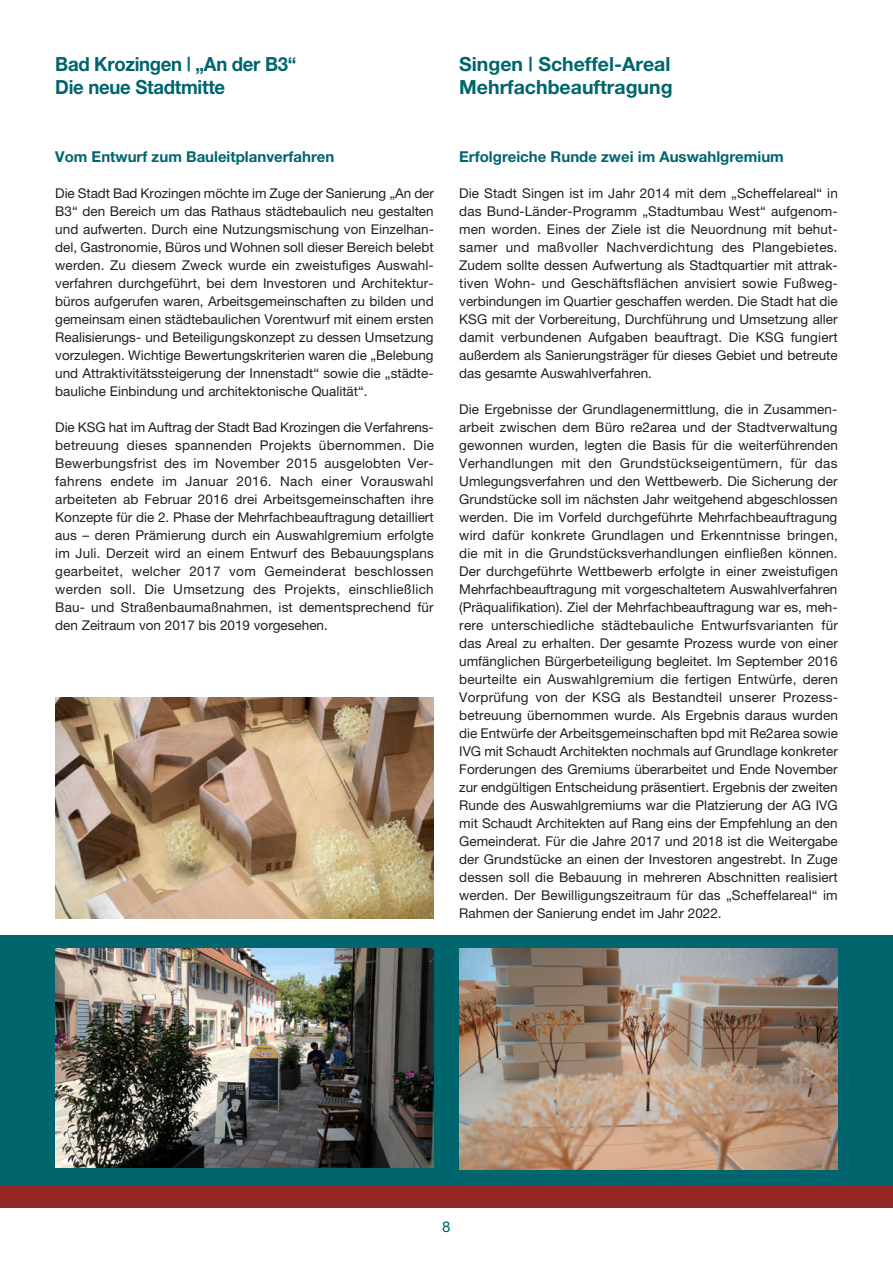
<style>
.page{position:relative;width:893px;height:1263px;background:#fff}
.page>*{position:absolute;margin:0;border:0;box-sizing:border-box;transform-origin:0 0}
.t1{font:700 19.5px/23.4px "Helvetica Neue";color:#01656d}
.t2{font:700 19.5px/23.4px "Helvetica Neue";color:#01656d;scale:.95 1}
.t3{font:700 15px "Helvetica Neue";color:#01656d}
.t4{font:15px "Helvetica Neue";color:#01656d}
.t5{font:13.5px/18px "Helvetica Neue";color:#231f20;text-align:justify}
</style>
<div class="page">
<div style="left:0;top:935px;width:893px;height:253px;background:#01656d"></div>
<div style="left:0;top:1186px;width:893px;height:22px;background:#942723"></div>
<img style="left:55px;top:948px;width:379px;height:220px">
<img style="left:459px;top:948px;width:379px;height:221px">
<img style="left:55px;top:697px;width:379px;height:221px">
<h1 class="t2" style="left:55px;top:51px;width:255px">Bad Krozingen | „An der B3“<br>Die neue Stadtmitte</h1>
<h1 class="t1" style="left:459px;top:51px;width:215px">Singen | Scheffel-Areal<br>Mehrfachbeauftragung</h1>
<p class="t3" style="left:55px;top:147px;width:281px">Vom Entwurf zum Bauleitplanverfahren</p>
<p class="t5" style="left:55px;top:184px;width:380px">Die Stadt Bad Krozingen möchte im Zuge der Sanierung „An der B3“ den Bereich um das Rathaus städtebaulich neu gestalten und aufwerten. Durch eine Nutzungsmischung von Einzelhan&shy;del, Gastronomie, Büros und Wohnen soll dieser Bereich belebt werden. Zu diesem Zweck wurde ein zweistufiges Auswahl&shy;verfahren durchgeführt, bei dem Investoren und Architektur&shy;büros aufgerufen waren, Arbeitsgemeinschaften zu bilden und gemeinsam einen städtebaulichen Vorentwurf mit einem ersten Realisierungs- und Beteiligungskonzept zu dessen Umsetzung vorzulegen. Wichtige Bewertungskriterien waren die „Belebung und Attraktivitätssteigerung der Innenstadt“ sowie die „städte&shy;bauliche Einbindung und architektonische Qualität“.</p>
<p class="t5" style="left:55px;top:418px;width:380px">Die KSG hat im Auftrag der Stadt Bad Krozingen die Verfahrens&shy;betreuung dieses spannenden Projekts übernommen. Die Bewerbungsfrist des im November 2015 ausgelobten Ver&shy;fahrens endete im Januar 2016. Nach einer Vorauswahl arbeiteten ab Februar 2016 drei Arbeitsgemeinschaften ihre Konzepte für die 2. Phase der Mehrfachbeauftragung detailliert aus – deren Prämierung durch ein Auswahlgremium erfolgte im Juli. Derzeit wird an einem Entwurf des Bebauungsplans gearbeitet, welcher 2017 vom Gemeinderat beschlossen werden soll. Die Umsetzung des Projekts, einschließlich Bau- und Straßenbaumaßnahmen, ist dementsprechend für den Zeitraum von 2017 bis 2019 vorgesehen.</p>
<p class="t3" style="left:459px;top:147px;width:326px">Erfolgreiche Runde zwei im Auswahlgremium</p>
<p class="t5" style="left:459px;top:184px;width:380px">Die Stadt Singen ist im Jahr 2014 mit dem „Scheffelareal“ in das Bund-Länder-Programm „Stadtumbau West“ aufgenom&shy;men worden. Eines der Ziele ist die Neuordnung mit behut&shy;samer und maßvoller Nachverdichtung des Plangebietes.<br>Zudem sollte dessen Aufwertung als Stadtquartier mit attrak&shy;tiven Wohn- und Geschäftsflächen anvisiert sowie Fußweg&shy;verbindungen im Quartier geschaffen werden. Die Stadt hat die KSG mit der Vorbereitung, Durchführung und Umsetzung aller damit verbundenen Aufgaben beauftragt. Die KSG fungiert außerdem als Sanierungsträger für dieses Gebiet und betreute das gesamte Auswahlverfahren.</p>
<p class="t5" style="left:459px;top:400px;width:380px">Die Ergebnisse der Grundlagenermittlung, die in Zusammen&shy;arbeit zwischen dem Büro re2area und der Stadtverwaltung gewonnen wurden, legten die Basis für die weiterführenden Verhandlungen mit den Grundstückseigentümern, für das Umlegungsverfahren und den Wettbewerb. Die Sicherung der Grundstücke soll im nächsten Jahr weitgehend abgeschlossen werden. Die im Vorfeld durchgeführte Mehrfachbeauftragung wird dafür konkrete Grundlagen und Erkenntnisse bringen, die mit in die Grundstücksverhandlungen einfließen können.<br>Der durchgeführte Wettbewerb erfolgte in einer zweistufigen Mehrfachbeauftragung mit vorgeschaltetem Auswahlverfahren (Präqualifikation). Ziel der Mehrfachbeauftragung war es, meh&shy;rere unterschiedliche städtebauliche Entwurfsvarianten für das Areal zu erhalten. Der gesamte Prozess wurde von einer umfänglichen Bürgerbeteiligung begleitet. Im September 2016 beurteilte ein Auswahlgremium die fertigen Entwürfe, deren Vorprüfung von der KSG als Bestandteil unserer Prozess&shy;betreuung übernommen wurde. Als Ergebnis daraus wurden die Entwürfe der Arbeitsgemeinschaften bpd mit Re2area sowie IVG mit Schaudt Architekten nochmals auf Grundlage konkreter Forderungen des Gremiums überarbeitet und Ende November zur endgültigen Entscheidung präsentiert. Ergebnis der zweiten Runde des Auswahlgremiums war die Platzierung der AG IVG mit Schaudt Architekten auf Rang eins der Empfehlung an den Gemeinderat. Für die Jahre 2017 und 2018 ist die Weitergabe der Grundstücke an einen der Investoren angestrebt. In Zuge dessen soll die Bebauung in mehreren Abschnitten realisiert werden. Der Bewilligungszeitraum für das „Scheffelareal“ im Rahmen der Sanierung endet im Jahr 2022.</p>
<p class="t4" style="left:442px;top:1218px;width:10px">8</p>
</div>
